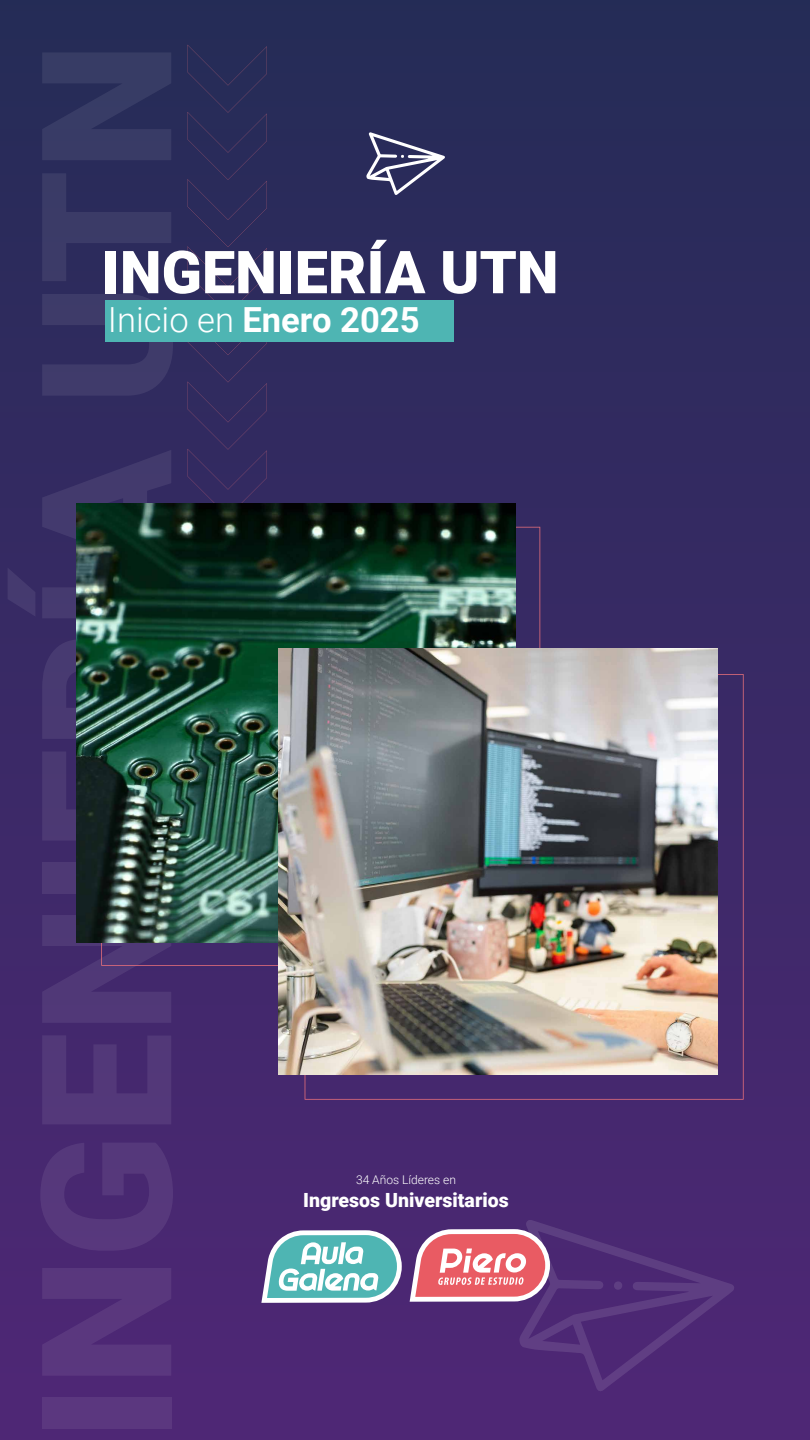
<style>
.page{position:relative;width:810px;height:1440px;background:#fff}
.page>*{position:absolute;margin:0;border:0;box-sizing:border-box;transform-origin:0 0}
.t1{font:900 59.32px "Roboto";color:#fff}
.t2{font:700 34.58px "Roboto";color:#fff}
.t3{font:900 19.58px "Roboto";color:#fff}
.t4{font:300 12px "Roboto";color:#fff}
.s1{font-weight:300}
</style>
<div class="page">
<div style="left:0;top:0;width:810px;height:1440px;background:linear-gradient(to bottom,#242c56,#4f2776)"></div>
<svg style="left:305px;top:674px;width:439px;height:426px;background:#492d6d"></svg>
<svg style="left:101px;top:527px;width:439px;height:439px;background:#412c67"></svg>
<svg style="left:187px;top:45px;width:80px;height:459px;background:#2f2b5c"></svg>
<div style="left:106px;top:300px;width:348px;height:42px;background:#4eb5b3"></div>
<svg style="left:261px;top:1230px;width:141px;height:73px"></svg>
<svg style="left:410px;top:1220px;width:324px;height:171px;background:#693b7b"></svg>
<svg style="left:366px;top:132px;width:79px;height:63px"></svg>
<img style="left:76px;top:504px;width:439px;height:439px">
<img style="left:278px;top:648px;width:439px;height:427px">
<h1 class="t1" style="left:102px;top:231px;width:458px">INGENIERÍA UTN</h1>
<h2 class="t2" style="left:108px;top:295px;width:313px"><span class="s1">Inicio en</span> Enero 2025</h2>
<p class="t4" style="left:356px;top:1171px;width:102px">34 Años Líderes en</p>
<p class="t3" style="left:303px;top:1186px;width:207px">Ingresos Universitarios</p>
</div>
